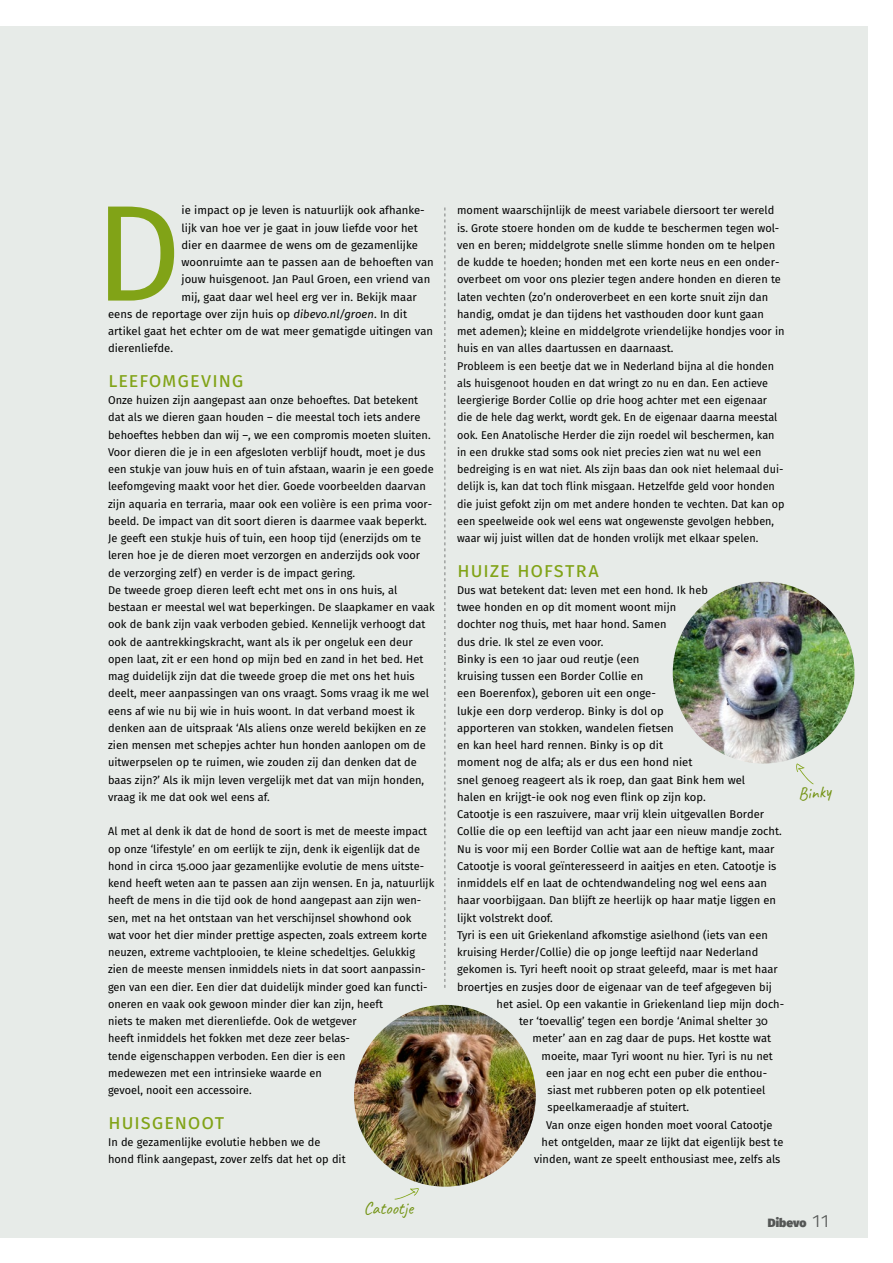
<style>
.page{position:relative;width:893px;height:1263px;background:#fff}
.page>*{position:absolute;margin:0;border:0;box-sizing:border-box;transform-origin:0 0}
.t1{font:136.5px "Fira Sans";color:#81a317}
.t2{font:21px "Fira Sans";letter-spacing:.03em;color:#81a317}
.t3{font:18px "Caveat";color:#739313}
.t4{font:900 12px "Fira Sans";color:#555756}
.t5{font:11.25px/17.2px "Fira Sans";color:#000}
.s1{font-style:italic}
.s2{font-weight:300;font-size:21px}
</style>
<div class="page">
<div style="left:0;top:26px;width:867px;height:1211px;background:#e7ebe8"></div>
<svg style="left:444px;top:207px;width:1px;height:781px"></svg>
<img style="left:673px;top:582px;width:181px;height:181px;border-radius:91px">
<img style="left:354px;top:1005px;width:182px;height:182px;border-radius:91px">
<svg style="left:395px;top:1188px;width:24px;height:11px"></svg>
<svg style="left:796px;top:763px;width:18px;height:21px"></svg>
<h1 class="t1" style="left:95px;top:150px;width:88px">D</h1>
<p class="t5" style="left:182px;top:201px;width:245px">ie impact op je leven is natuurlijk ook afhanke-</p>
<p class="t5" style="left:182px;top:219px;width:238px">lijk van hoe ver je gaat in jouw liefde voor het</p>
<p class="t5" style="left:182px;top:236px;width:238px">dier en daarmee de wens om de gezamenlijke</p>
<p class="t5" style="left:182px;top:253px;width:254px">woonruimte aan te passen aan de behoeften van</p>
<p class="t5" style="left:182px;top:270px;width:250px">jouw huisgenoot. Jan Paul Groen, een vriend van</p>
<p class="t5" style="left:182px;top:288px;width:237px">mij, gaat daar wel heel erg ver in. Bekijk maar</p>
<p class="t5" style="left:108px;top:305px;width:301px">eens de reportage over zijn huis op <span class="s1">dibevo.nl/groen</span>. In dit</p>
<p class="t5" style="left:108px;top:322px;width:326px">artikel gaat het echter om de wat meer gematigde uitingen van</p>
<p class="t5" style="left:108px;top:339px;width:67px">dierenliefde.</p>
<h2 class="t2" style="left:108px;top:364px;width:137px">Leefomgeving</h2>
<p class="t5" style="left:108px;top:391px;width:328px">Onze huizen zijn aangepast aan onze behoeftes. Dat betekent dat als we dieren gaan houden – die meestal toch iets andere behoeftes hebben dan wij –, we een compromis moeten sluiten.<br>Voor dieren die je in een afgesloten verblijf houdt, moet je dus een stukje van jouw huis en of tuin afstaan, waarin je een goede leefomgeving maakt voor het dier. Goede voorbeelden daarvan zijn aquaria en terraria, maar ook een volière is een prima voor&shy;beeld. De impact van dit soort dieren is daarmee vaak beperkt.<br>Je geeft een stukje huis of tuin, een hoop tijd (enerzijds om te leren hoe je de dieren moet verzorgen en anderzijds ook voor de verzorging zelf) en verder is de impact gering.<br>De tweede groep dieren leeft echt met ons in ons huis, al bestaan er meestal wel wat beperkingen. De slaapkamer en vaak ook de bank zijn vaak verboden gebied. Kennelijk verhoogt dat ook de aantrekkingskracht, want als ik per ongeluk een deur open laat, zit er een hond op mijn bed en zand in het bed. Het mag duidelijk zijn dat die tweede groep die met ons het huis deelt, meer aanpassingen van ons vraagt. Soms vraag ik me wel eens af wie nu bij wie in huis woont. In dat verband moest ik denken aan de uitspraak ‘Als aliens onze wereld bekijken en ze zien mensen met schepjes achter hun honden aanlopen om de uitwerpselen op te ruimen, wie zouden zij dan denken dat de baas zijn?’ Als ik mijn leven vergelijk met dat van mijn honden, vraag ik me dat ook wel eens af.</p>
<p class="t5" style="left:108px;top:822px;width:328px">Al met al denk ik dat de hond de soort is met de meeste impact op onze ‘lifestyle’ en om eerlijk te zijn, denk ik eigenlijk dat de hond in circa 15.000 jaar gezamenlijke evolutie de mens uitste&shy;kend heeft weten aan te passen aan zijn wensen. En ja, natuurlijk heeft de mens in die tijd ook de hond aangepast aan zijn wen&shy;sen, met na het ontstaan van het verschijnsel showhond ook<br>wat voor het dier minder prettige aspecten, zoals extreem korte neuzen, extreme vachtplooien, te kleine schedeltjes. Gelukkig zien de meeste mensen inmiddels niets in dat soort aanpassin&shy;gen van een dier. Een dier dat duidelijk minder goed kan functi&shy;oneren en vaak ook gewoon minder dier kan zijn, heeft<br>niets te maken met dierenliefde. Ook de wetgever<br>heeft inmiddels het fokken met deze zeer belas-<br>tende eigenschappen verboden. Een dier is een<br>medewezen met een intrinsieke waarde en<br>gevoel, nooit een accessoire.</p>
<h2 class="t2" style="left:108px;top:1105px;width:118px">Huisgenoot</h2>
<p class="t5" style="left:108px;top:1133px;width:239px">In de gezamenlijke evolutie hebben we de hond flink aangepast, zover zelfs dat het op dit</p>
<h3 class="t3" style="left:363px;top:1197px;width:51px">Catootje</h3>
<p class="t5" style="left:457px;top:201px;width:329px">moment waarschijnlijk de meest variabele diersoort ter wereld is. Grote stoere honden om de kudde te beschermen tegen wol&shy;ven en beren; middelgrote snelle slimme honden om te helpen de kudde te hoeden; honden met een korte neus en een onder&shy;overbeet om voor ons plezier tegen andere honden en dieren te laten vechten (zo’n onderoverbeet en een korte snuit zijn dan handig, omdat je dan tijdens het vasthouden door kunt gaan met ademen); kleine en middelgrote vriendelijke hondjes voor in huis en van alles daartussen en daarnaast.<br>Probleem is een beetje dat we in Nederland bijna al die honden als huisgenoot houden en dat wringt zo nu en dan. Een actieve leergierige Border Collie op drie hoog achter met een eigenaar die de hele dag werkt, wordt gek. En de eigenaar daarna meestal ook. Een Anatolische Herder die zijn roedel wil beschermen, kan in een drukke stad soms ook niet precies zien wat nu wel een bedreiging is en wat niet. Als zijn baas dan ook niet helemaal dui&shy;delijk is, kan dat toch flink misgaan. Hetzelfde geld voor honden die juist gefokt zijn om met andere honden te vechten. Dat kan op een speelweide ook wel eens wat ongewenste gevolgen hebben, waar wij juist willen dat de honden vrolijk met elkaar spelen.</p>
<h2 class="t2" style="left:457px;top:553px;width:143px">Huize Hofstra</h2>
<p class="t5" style="left:457px;top:581px;width:252px">Dus wat betekent dat: leven met een hond. Ik heb</p>
<p class="t5" style="left:457px;top:598px;width:221px">twee honden en op dit moment woont mijn</p>
<p class="t5" style="left:457px;top:615px;width:211px">dochter nog thuis, met haar hond. Samen</p>
<p class="t5" style="left:457px;top:633px;width:148px">dus drie. Ik stel ze even voor.</p>
<p class="t5" style="left:457px;top:650px;width:184px">Binky is een 10 jaar oud reutje (een</p>
<p class="t5" style="left:457px;top:667px;width:188px">kruising tussen een Border Collie en</p>
<p class="t5" style="left:457px;top:684px;width:200px">een Boerenfox), geboren uit een onge-</p>
<p class="t5" style="left:457px;top:702px;width:208px">lukje een dorp verderop. Binky is dol op</p>
<p class="t5" style="left:457px;top:719px;width:218px">apporteren van stokken, wandelen fietsen</p>
<p class="t5" style="left:457px;top:736px;width:207px">en kan heel hard rennen. Binky is op dit</p>
<p class="t5" style="left:457px;top:753px;width:237px">moment nog de alfa; als er dus een hond niet</p>
<p class="t5" style="left:457px;top:771px;width:290px">snel genoeg reageert als ik roep, dan gaat Bink hem wel</p>
<p class="t5" style="left:457px;top:788px;width:250px">halen en krijgt-ie ook nog even flink op zijn kop.</p>
<p class="t5" style="left:457px;top:805px;width:309px">Catootje is een raszuivere, maar vrij klein uitgevallen Border</p>
<p class="t5" style="left:457px;top:822px;width:326px">Collie die op een leeftijd van acht jaar een nieuw mandje zocht.</p>
<p class="t5" style="left:457px;top:840px;width:319px">Nu is voor mij een Border Collie wat aan de heftige kant, maar</p>
<p class="t5" style="left:457px;top:857px;width:321px">Catootje is vooral geïnteresseerd in aaitjes en eten. Catootje is</p>
<p class="t5" style="left:457px;top:874px;width:311px">inmiddels elf en laat de ochtendwandeling nog wel eens aan</p>
<p class="t5" style="left:457px;top:891px;width:321px">haar voorbijgaan. Dan blijft ze heerlijk op haar matje liggen en</p>
<p class="t5" style="left:457px;top:909px;width:97px">lijkt volstrekt doof.</p>
<p class="t5" style="left:457px;top:926px;width:312px">Tyri is een uit Griekenland afkomstige asielhond (iets van een</p>
<p class="t5" style="left:457px;top:943px;width:303px">kruising Herder/Collie) die op jonge leeftijd naar Nederland</p>
<p class="t5" style="left:457px;top:960px;width:322px">gekomen is. Tyri heeft nooit op straat geleefd, maar is met haar</p>
<p class="t5" style="left:457px;top:978px;width:316px">broertjes en zusjes door de eigenaar van de teef afgegeven bij</p>
<p class="t5" style="left:497px;top:995px;width:289px">het asiel. Op een vakantie in Griekenland liep mijn doch-</p>
<p class="t5" style="left:519px;top:1012px;width:250px">ter ‘toevallig’ tegen een bordje ‘Animal shelter 30</p>
<p class="t5" style="left:533px;top:1029px;width:240px">meter’ aan en zag daar de pups. Het kostte wat</p>
<p class="t5" style="left:542px;top:1047px;width:233px">moeite, maar Tyri woont nu hier. Tyri is nu net</p>
<p class="t5" style="left:546px;top:1064px;width:223px">een jaar en nog echt een puber die enthou-</p>
<p class="t5" style="left:548px;top:1081px;width:219px">siast met rubberen poten op elk potentieel</p>
<p class="t5" style="left:548px;top:1098px;width:143px">speelkameraadje af stuitert.</p>
<p class="t5" style="left:546px;top:1116px;width:228px">Van onze eigen honden moet vooral Catootje</p>
<p class="t5" style="left:542px;top:1133px;width:243px">het ontgelden, maar ze lijkt dat eigenlijk best te</p>
<p class="t5" style="left:534px;top:1150px;width:248px">vinden, want ze speelt enthousiast mee, zelfs als</p>
<h3 class="t3" style="left:797px;top:783px;width:34px;rotate:-7deg">Binky</h3>
<p class="t4" style="left:768px;top:1212px;width:63px">Dibevo <span class="s2">11</span></p>
</div>
